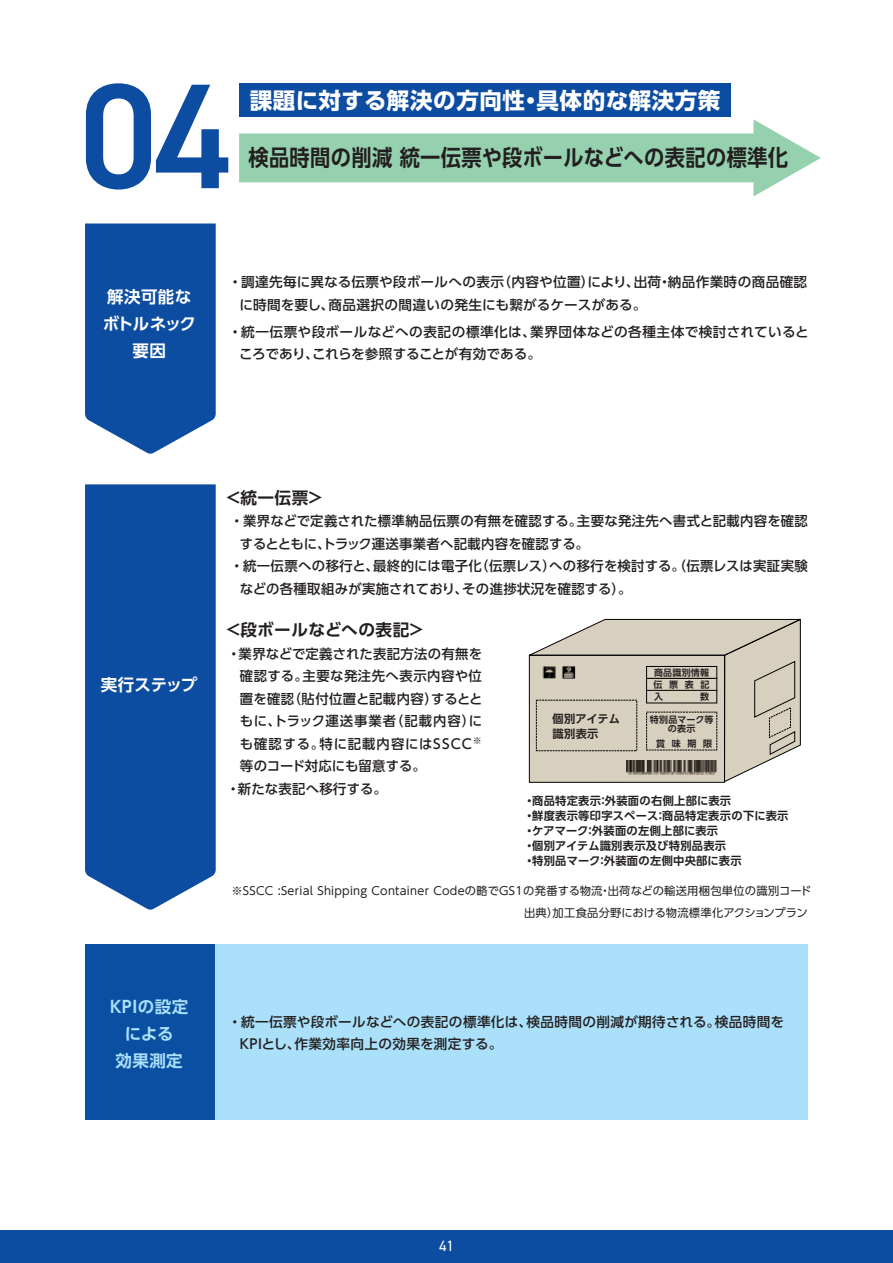
<style>
.page{position:relative;width:893px;height:1263px;background:#fff}
.page>*{position:absolute;margin:0;border:0;box-sizing:border-box;transform-origin:0 0}
.t1{font:600 150px "DIN2014";color:#0d4da1}
.t2{font:700 22.5px "UD Shin Go Pro De";letter-spacing:.015em;color:#231f20;scale:.9 1}
.t3{font:700 22.5px "UD Shin Go Pro";letter-spacing:.025em;color:#fff}
.t4{font:700 16.5px/27px "UD Shin Go Pro De";letter-spacing:.015em;color:#fff;text-align:center}
.t5{font:700 16.5px "UD Shin Go Pro De";letter-spacing:.025em;color:#231f20}
.t6{font:700 16.5px/27px "UD Shin Go Pro De";letter-spacing:.025em;color:#aae0f9;text-align:center}
.t7{font:15px "DIN2014";color:#fff}
.t8{font:500 13.5px/22.5px "UD Shin Go Pro";letter-spacing:.025em;color:#231f20}
.t9{font:500 13.5px "UD Shin Go Pro";letter-spacing:.07em;color:#231f20}
.t10{font:500 13.5px "UD Shin Go Pro";letter-spacing:.005em;color:#231f20}
.t11{font:500 13.5px "UD Shin Go Pro";color:#231f20}
.t12{font:700 11.25px/15px "UD Shin Go Pro De";letter-spacing:.025em;color:#231f20}
.t13{font:11.25px "UD Shin Go Pro";letter-spacing:.025em;color:#231f20}
.t14{font:11.25px "UD Shin Go Pro";letter-spacing:.005em;color:#231f20}
.t15{font:700 9px/9px "UD Shin Go Pro De";letter-spacing:.025em;color:#231f20;text-align:center}
</style>
<div class="page">
<div style="left:0;top:1230px;width:893px;height:33px;background:#0d4da1"></div>
<svg style="left:239px;top:119px;width:582px;height:77px"></svg>
<div style="left:239px;top:84px;width:492px;height:33px;background:#0d4da1"></div>
<svg style="left:85px;top:223px;width:131px;height:231px;background:#205ba8"></svg>
<div style="left:85px;top:484px;width:131px;height:426px;background:#0d4da1"></div>
<div style="left:85px;top:944px;width:131px;height:175px;background:#0a4fa2"></div>
<div style="left:216px;top:944px;width:592px;height:175px;background:#aae0f9"></div>
<svg style="left:528px;top:618px;width:273px;height:165px;background:#cac3b4"></svg>
<h1 class="t1" style="left:79px;top:37px;width:154px">04</h1>
<h2 class="t3" style="left:250px;top:82px;width:472px">課題に対する解決の方向性・具体的な解決方策</h2>
<h2 class="t2" style="left:248px;top:139px;width:601px">検品時間の削減 統一伝票や段ボールなどへの表記の標準化</h2>
<p class="t4" style="left:103px;top:283px;width:95px">解決可能なボトルネック要因</p>
<p class="t8" style="left:240px;top:270px;width:569px;text-indent:-11px">・調達先毎に異なる伝票や段ボールへの表示（内容や位置）により、出荷・納品作業時の商品確認に時間を要し、商品選択の間違いの発生にも繋がるケースがある。</p>
<p class="t8" style="left:239px;top:320px;width:571px;text-indent:-11px">・統一伝票や段ボールなどへの表記の標準化は、業界団体などの各種主体で検討されているところであり、これらを参照することが有効である。</p>
<p class="t4" style="left:101px;top:671px;width:98px">実行ステップ</p>
<p class="t5" style="left:225px;top:484px;width:101px">＜統一伝票＞</p>
<p class="t8" style="left:230px;top:509px;width:579px">・業界などで定義された標準納品伝票の有無を確認する。主要な発注先へ書式と記載内容を確認</p>
<p class="t10" style="left:240px;top:532px;width:351px">するとともに、トラック運送事業者へ記載内容を確認する。</p>
<p class="t8" style="left:230px;top:554px;width:579px">・統一伝票への移行と、最終的には電子化（伝票レス）への移行を検討する。（伝票レスは実証実験</p>
<p class="t8" style="left:240px;top:577px;width:393px">などの各種取組みが実施されており、その進捗状況を確認する）。</p>
<p class="t5" style="left:225px;top:617px;width:202px">＜段ボールなどへの表記＞</p>
<p class="t8" style="left:227px;top:642px;width:257px">・業界などで定義された表記方法の有無を</p>
<p class="t8" style="left:240px;top:664px;width:243px">確認する。主要な発注先へ表示内容や位</p>
<p class="t8" style="left:240px;top:687px;width:244px">置を確認（貼付位置と記載内容）するとと</p>
<p class="t9" style="left:240px;top:710px;width:244px">もに、トラック運送事業者（記載内容）に</p>
<p class="t9" style="left:240px;top:733px;width:244px">も確認する。特に記載内容にはSSCC<sup>※</sup></p>
<p class="t11" style="left:240px;top:755px;width:187px">等のコード対応にも留意する。</p>
<p class="t8" style="left:226px;top:777px;width:162px">・新たな表記へ移行する。</p>
<p class="t12" style="left:553px;top:711px;width:69px">個別アイテム識別表示</p>
<p class="t15" style="left:654px;top:668px;width:57px">商品識別情報</p>
<p class="t15" style="left:650px;top:714px;width:65px">特別品マーク等の表示</p>
<p class="t15" style="left:651px;top:738px;width:62px">｠賞 味 期 限</p>
<p class="t15" style="left:654px;top:679px;width:58px">伝 票 表 記</p>
<p class="t12" style="left:524px;top:793px;width:266px">・商品特定表示：外装面の右側上部に表示<br>・鮮度表示等印字スペース：商品特定表示の下に表示・ケアマーク：外装面の左側上部に表示<br>・個別アイテム識別表示及び特別品表示<br>・特別品マーク：外装面の左側中央部に表示</p>
<p class="t13" style="left:231px;top:881px;width:581px">※SSCC :Serial Shipping Container Codeの略でGS1の発番する物流・出荷などの輸送用梱包単位の識別コード</p>
<p class="t14" style="left:524px;top:903px;width:285px">出典）加工食品分野における物流標準化アクションプラン</p>
<p class="t6" style="left:110px;top:993px;width:80px">KPIの設定による<br>効果測定</p>
<p class="t8" style="left:240px;top:1010px;width:546px;text-indent:-12px">・統一伝票や段ボールなどへの表記の標準化は、検品時間の削減が期待される。検品時間を<br>KPIとし、作業効率向上の効果を測定する。</p>
<p class="t7" style="left:439px;top:1237px;width:16px">41</p>
</div>
